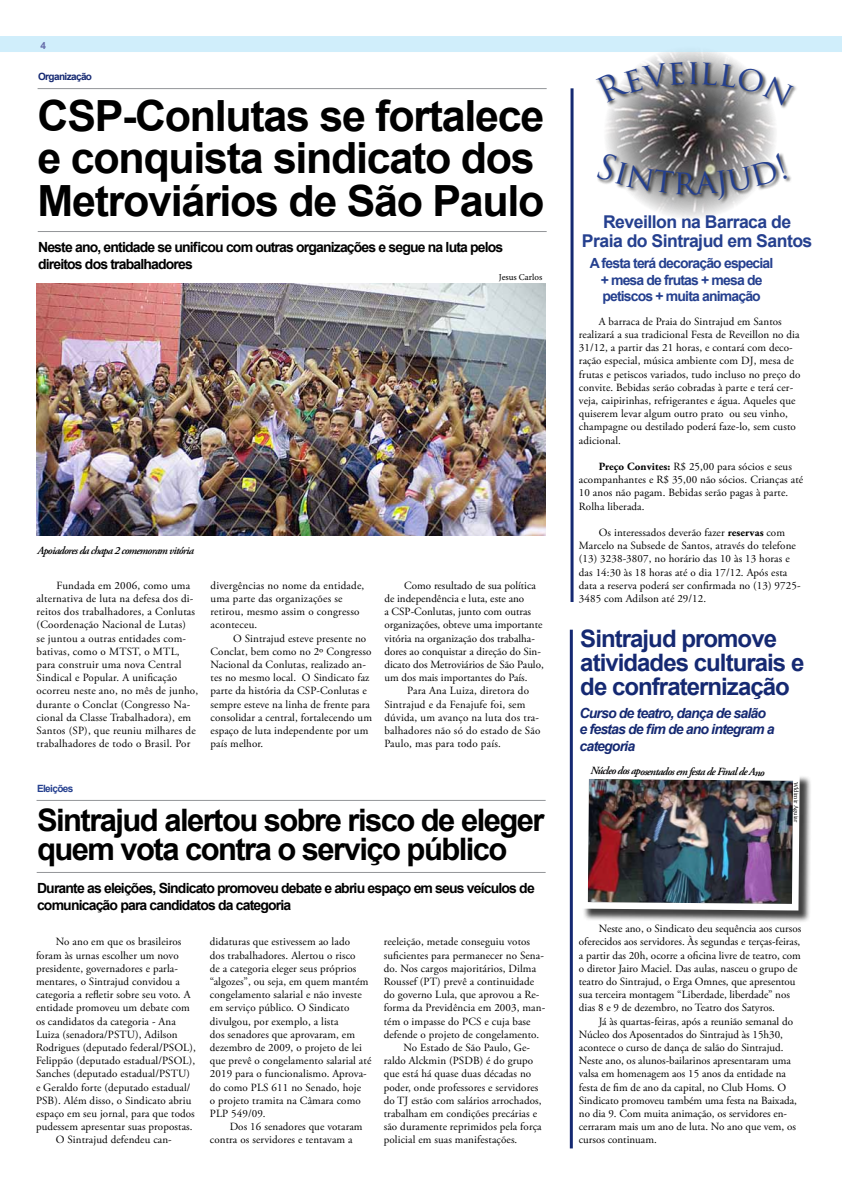
<style>
.page{position:relative;width:842px;height:1191px;background:#fff}
.page>*{position:absolute;margin:0;border:0;box-sizing:border-box;transform-origin:0 0}
.t1{font:700 43px/42.4px "Arial";letter-spacing:-.03em;color:#000}
.t2{font:34px "Trajan Pro";color:#25408f}
.t3{font:700 31px/28.1px "Arial";letter-spacing:-.05em;color:#000}
.t4{font:700 24px/23.7px "Arial";letter-spacing:-.04em;color:#152972}
.t5{font:700 17.6px/19px "Arial";letter-spacing:-.03em;color:#25408f;text-align:center}
.t6{font:700 14px/16.8px "Arial";letter-spacing:-.06em;color:#000}
.t7{font:700 14px/16.8px "Arial";letter-spacing:-.06em;color:#25408f;text-align:center}
.t8{font:italic 700 14px/16.8px "Arial";letter-spacing:-.06em;color:#152972}
.t9{font:11px/13.2px "Adobe Garamond Pro";letter-spacing:.01em;color:#000}
.t10{font:italic 600 11px "Adobe Garamond Pro";letter-spacing:-.06em;color:#000}
.t11{font:700 10px "Arial";letter-spacing:-.06em;color:#152972}
.t12{font:700 10px "Arial";letter-spacing:-.06em;color:#25408f}
.t13{font:700 10px "Arial";color:#666ca9}
.t14{font:9px "Minion Pro";letter-spacing:-.005em;color:#000}
.t15{font:6.4px "Minion Pro";letter-spacing:-.01em;color:#000}
.s1{font-weight:700}
</style>
<div class="page">
<hr style="left:37px;top:800px;width:509px;height:1px;background:#939598">
<div style="left:0;top:36px;width:842px;height:16px;background:#d0eefb"></div>
<hr style="left:37px;top:872px;width:509px;height:1px;background:#939598">
<hr style="left:38px;top:88px;width:509px;height:1px;background:#939598">
<hr style="left:38px;top:231px;width:509px;height:1px;background:#939598">
<hr style="left:570px;top:88px;width:3px;height:514px;background:#152972">
<hr style="left:570px;top:629px;width:3px;height:519px;background:#152972">
<div style="left:583px;top:774px;width:229px;height:149px;background:#000;opacity:.75"></div>
<svg style="left:583px;top:52px;width:220px;height:871px"></svg>
<div style="left:595px;top:61px;width:203px;height:49px;background:#000;opacity:.75"></div>
<div style="left:596px;top:152px;width:196px;height:52px;background:#000;opacity:.75"></div>
<img style="left:36px;top:284px;width:509px;height:252px">
<svg style="left:596px;top:62px;width:88px;height:41px"></svg>
<svg style="left:702px;top:62px;width:92px;height:44px"></svg>
<svg style="left:597px;top:152px;width:190px;height:48px"></svg>
<p class="t13" style="left:41px;top:39px;width:7px">4</p>
<p class="t11" style="left:38px;top:70px;width:56px">Organização</p>
<h1 class="t1" style="left:38px;top:96px;width:508px">CSP-Conlutas se fortalece e conquista sindicato dos<br>Metroviários de São Paulo</h1>
<p class="t6" style="left:38px;top:239px;width:467px">Neste ano, entidade se unificou com outras organizações e segue na luta pelos direitos dos trabalhadores</p>
<p class="t14" style="left:499px;top:271px;width:45px">Jesus Carlos</p>
<p class="t10" style="left:38px;top:544px;width:158px">Apoiadores da chapa 2 comemoram vitória</p>
<p class="t9" style="left:37px;top:579px;width:163px;text-indent:20px">Fundada em 2006, como uma alternativa de luta na defesa dos di&shy;reitos dos trabalhadores, a Conlutas (Coordenação Nacional de Lutas)<br>se juntou a outras entidades com&shy;bativas, como o MTST, o MTL, para construir uma nova Central Sindical e Popular. A unificação ocorreu neste ano, no mês de junho, durante o Conclat (Congresso Na&shy;cional da Classe Trabalhadora), em Santos (SP), que reuniu milhares de trabalhadores de todo o Brasil. Por</p>
<p class="t9" style="left:211px;top:579px;width:155px">divergências no nome da entidade, uma parte das organizações se retirou, mesmo assim o congresso aconteceu.</p>
<p class="t9" style="left:211px;top:632px;width:163px;text-indent:23px">O Sintrajud esteve presente no<br>Conclat, bem como no 2º Congresso<br>Nacional da Conlutas, realizado an&shy;tes no mesmo local. O Sindicato faz parte da história da CSP-Conlutas e sempre esteve na linha de frente para consolidar a central, fortalecendo um espaço de luta independente por um país melhor.</p>
<p class="t9" style="left:384px;top:579px;width:161px;text-indent:20px">Como resultado de sua política de independência e luta, este ano<br>a CSP-Conlutas, junto com outras organizações, obteve uma importante vitória na organização dos trabalha&shy;dores ao conquistar a direção do Sin&shy;dicato dos Metroviários de São Paulo, um dos mais importantes do País.</p>
<p class="t9" style="left:384px;top:684px;width:158px;text-indent:23px">Para Ana Luiza, diretora do<br>Sintrajud e da Fenajufe foi, sem dúvida, um avanço na luta dos tra&shy;balhadores não só do estado de São<br>Paulo, mas para todo país.</p>
<p class="t12" style="left:37px;top:782px;width:38px">Eleições</p>
<h3 class="t3" style="left:37px;top:807px;width:509px">Sintrajud alertou sobre risco de eleger quem vota contra o serviço público</h3>
<p class="t6" style="left:37px;top:880px;width:499px">Durante as eleições, Sindicato promoveu debate e abriu espaço em seus veículos de comunicação para candidatos da categoria</p>
<p class="t9" style="left:56px;top:935px;width:127px">No ano em que os brasileiros</p>
<p class="t9" style="left:36px;top:948px;width:144px">foram às urnas escolher um novo</p>
<p class="t9" style="left:36px;top:962px;width:143px">presidente, governadores e parla-</p>
<p class="t9" style="left:36px;top:975px;width:146px">mentares, o Sintrajud convidou a</p>
<p class="t9" style="left:36px;top:988px;width:156px">categoria a refletir sobre seu voto. A</p>
<p class="t9" style="left:36px;top:1001px;width:155px">entidade promoveu um debate com</p>
<p class="t9" style="left:36px;top:1014px;width:141px">os candidatos da categoria - Ana</p>
<p class="t9" style="left:36px;top:1028px;width:143px">Luiza (senadora/PSTU), Adilson</p>
<p class="t9" style="left:36px;top:1041px;width:161px">Rodrigues (deputado federal/PSOL),</p>
<p class="t9" style="left:36px;top:1054px;width:161px">Felippão (deputado estadual/PSOL),</p>
<p class="t9" style="left:36px;top:1067px;width:155px">Sanches (deputado estadual/PSTU)</p>
<p class="t9" style="left:36px;top:1080px;width:156px">e Geraldo forte (deputado estadual/</p>
<p class="t9" style="left:36px;top:1094px;width:157px">PSB). Além disso, o Sindicato abriu</p>
<p class="t9" style="left:36px;top:1107px;width:160px">espaço em seu jornal, para que todos</p>
<p class="t9" style="left:36px;top:1120px;width:158px">pudessem apresentar suas propostas.</p>
<p class="t9" style="left:56px;top:1133px;width:117px">O Sintrajud defendeu can-</p>
<p class="t9" style="left:210px;top:935px;width:163px">didaturas que estivessem ao lado<br>dos trabalhadores. Alertou o risco<br>de a categoria eleger seus próprios “algozes”, ou seja, em quem mantém congelamento salarial e não investe em serviço público. O Sindicato divulgou, por exemplo, a lista<br>dos senadores que aprovaram, em dezembro de 2009, o projeto de lei que prevê o congelamento salarial até<br>2019 para o funcionalismo. Aprova&shy;do como PLS 611 no Senado, hoje<br>o projeto tramita na Câmara como<br>PLP 549/09.</p>
<p class="t9" style="left:210px;top:1120px;width:154px;text-indent:20px">Dos 16 senadores que votaram contra os servidores e tentavam a</p>
<p class="t9" style="left:384px;top:935px;width:148px">reeleição, metade conseguiu votos</p>
<p class="t9" style="left:384px;top:948px;width:162px">suficientes para permanecer no Sena-</p>
<p class="t9" style="left:384px;top:962px;width:154px">do. Nos cargos majoritários, Dilma</p>
<p class="t9" style="left:384px;top:975px;width:152px">Roussef (PT) prevê a continuidade</p>
<p class="t9" style="left:384px;top:988px;width:157px">do governo Lula, que aprovou a Re-</p>
<p class="t9" style="left:384px;top:1001px;width:163px">forma da Previdência em 2003, man-</p>
<p class="t9" style="left:384px;top:1014px;width:148px">tém o impasse do PCS e cuja base</p>
<p class="t9" style="left:384px;top:1028px;width:157px">defende o projeto de congelamento.</p>
<p class="t9" style="left:404px;top:1041px;width:128px">No Estado de São Paulo, Ge-</p>
<p class="t9" style="left:384px;top:1054px;width:151px">raldo Alckmin (PSDB) é do grupo</p>
<p class="t9" style="left:384px;top:1067px;width:149px">que está há quase duas décadas no</p>
<p class="t9" style="left:384px;top:1080px;width:156px">poder, onde professores e servidores</p>
<p class="t9" style="left:384px;top:1094px;width:159px">do TJ estão com salários arrochados,</p>
<p class="t9" style="left:384px;top:1107px;width:155px">trabalham em condições precárias e</p>
<p class="t9" style="left:384px;top:1120px;width:159px">são duramente reprimidos pela força</p>
<p class="t9" style="left:384px;top:1133px;width:135px">policial em suas manifestações.</p>
<h2 class="t2" style="left:687px;top:50px;width:15px">i</h2>
<h3 class="t5" style="left:582px;top:213px;width:232px">Reveillon na Barraca de<br>Praia do Sintrajud em Santos</h3>
<p class="t7" style="left:590px;top:255px;width:185px">A festa terá decoração especial + mesa de frutas + mesa de petiscos + muita animação</p>
<p class="t9" style="left:579px;top:315px;width:223px;text-indent:20px">A barraca de Praia do Sintrajud em Santos realizará a sua tradicional Festa de Reveillon no dia 31/12, a partir das 21 horas, e contará com deco&shy;ração especial, música ambiente com DJ, mesa de frutas e petiscos variados, tudo incluso no preço do convite. Bebidas serão cobradas à parte e terá cer&shy;veja, caipirinhas, refrigerantes e água. Aqueles que quiserem levar algum outro prato ou seu vinho, champagne ou destilado poderá faze-lo, sem custo adicional.</p>
<p class="t9" style="left:579px;top:460px;width:226px;text-indent:20px"><span class="s1">Preço Convites:</span> R$ 25,00 para sócios e seus acompanhantes e R$ 35,00 não sócios. Crianças até 10 anos não pagam. Bebidas serão pagas à parte.<br>Rolha liberada.</p>
<p class="t9" style="left:579px;top:526px;width:223px;text-indent:20px">Os interessados deverão fazer <span class="s1">reservas</span> com Marcelo na Subsede de Santos, através do telefone (13) 3238-3807, no horário das 10 às 13 horas e das 14:30 às 18 horas até o dia 17/12. Após esta data a reserva poderá ser confirmada no (13) 9725- 3485 com Adilson até 29/12.</p>
<h3 class="t4" style="left:580px;top:627px;width:226px">Sintrajud promove atividades culturais e de confraternização</h3>
<p class="t8" style="left:580px;top:705px;width:196px">Curso de teatro, dança de salão e festas de fim de ano integram a categoria</p>
<p class="t10" style="left:591px;top:763px;width:176px;rotate:1deg">Núcleo dos aposentados em festa de Final de Ano</p>
<p class="t15" style="left:800px;top:781px;width:43px;rotate:90deg">Wldimir Aguiar</p>
<p class="t9" style="left:579px;top:922px;width:224px;text-indent:20px">Neste ano, o Sindicato deu sequência aos cursos oferecidos aos servidores. Às segundas e terças-feiras, a partir das 20h, ocorre a oficina livre de teatro, com o diretor Jairo Maciel. Das aulas, nasceu o grupo de teatro do Sintrajud, o Erga Omnes, que apresentou sua terceira montagem “Liberdade, liberdade” nos dias 8 e 9 de dezembro, no Teatro dos Satyros.</p>
<p class="t9" style="left:579px;top:1014px;width:219px;text-indent:20px">Já às quartas-feiras, após a reunião semanal do Núcleo dos Aposentados do Sintrajud às 15h30, acontece o curso de dança de salão do Sintrajud.<br>Neste ano, os alunos-bailarinos apresentaram uma valsa em homenagem aos 15 anos da entidade na festa de fim de ano da capital, no Club Homs. O Sindicato promoveu também uma festa na Baixada, no dia 9. Com muita animação, os servidores en&shy;cerraram mais um ano de luta. No ano que vem, os cursos continuam.</p>
</div>
